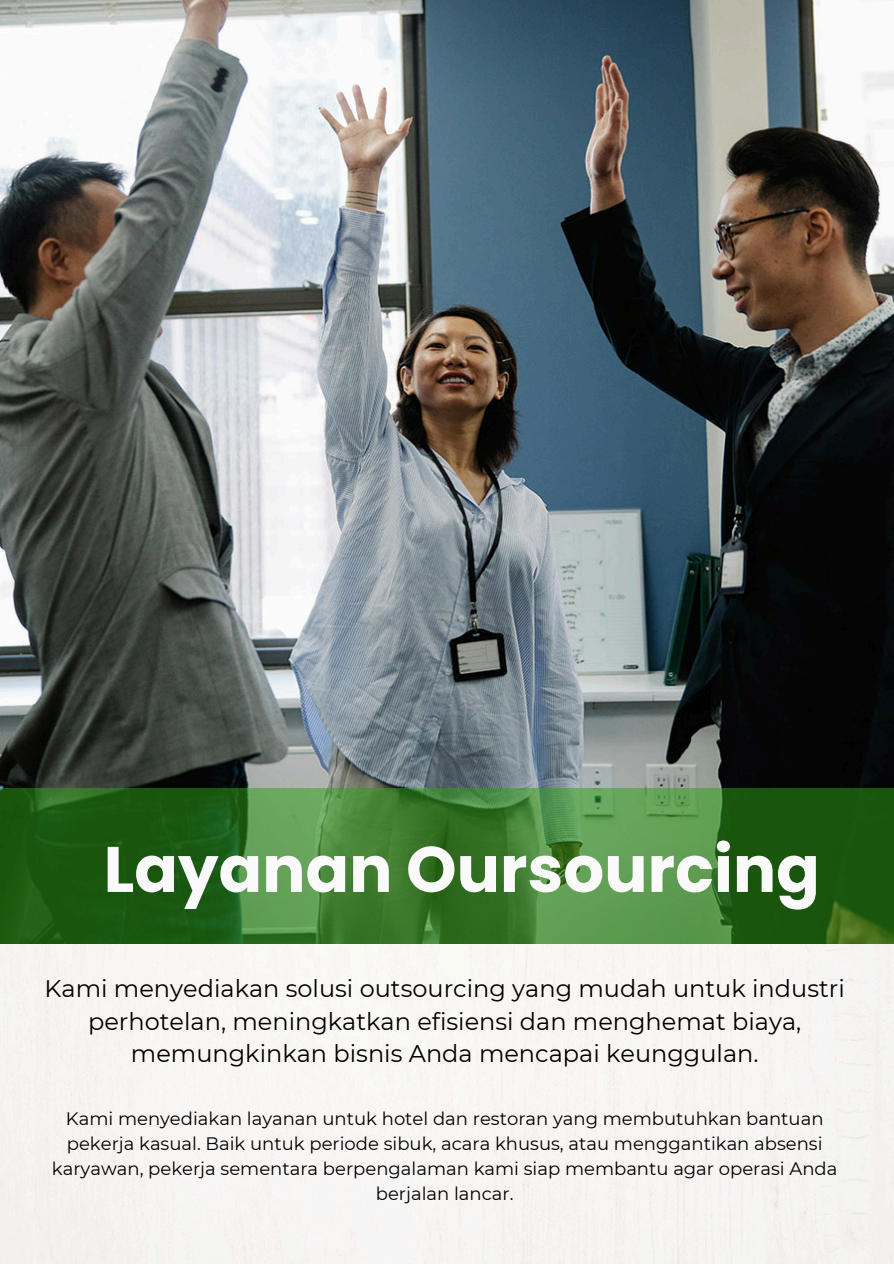
<style>
.page{position:relative;width:894px;height:1264px;background:#fff}
.page>*{position:absolute;margin:0;border:0;box-sizing:border-box;transform-origin:0 0}
.t1{font:700 64.2px "Poppins";color:#fafafa}
.t2{font:24px/32.7px "Montserrat";color:#000;text-align:center}
.t3{font:18px/24.8px "Montserrat";color:#000;text-align:center}
</style>
<div class="page">
<div style="left:0;top:943px;width:893px;height:320px;background:#f8f5f3"></div>
<img style="left:0;top:0;width:893px;height:787px">
<svg style="left:0;top:787px;width:893px;height:156px;background:#37742b"></svg>
<p class="t1" style="left:104px;top:824px;width:717px">Layanan Oursourcing</p>
<h1 class="t2" style="left:44px;top:971px;width:801px">Kami menyediakan solusi outsourcing yang mudah untuk industri perhotelan, meningkatkan efisiensi dan menghemat biaya, memungkinkan bisnis Anda mencapai keunggulan.</h1>
<h2 class="t3" style="left:52px;top:1106px;width:786px">Kami menyediakan layanan untuk hotel dan restoran yang membutuhkan bantuan pekerja kasual. Baik untuk periode sibuk, acara khusus, atau menggantikan absensi karyawan, pekerja sementara berpengalaman kami siap membantu agar operasi Anda berjalan lancar.</h2>
</div>
